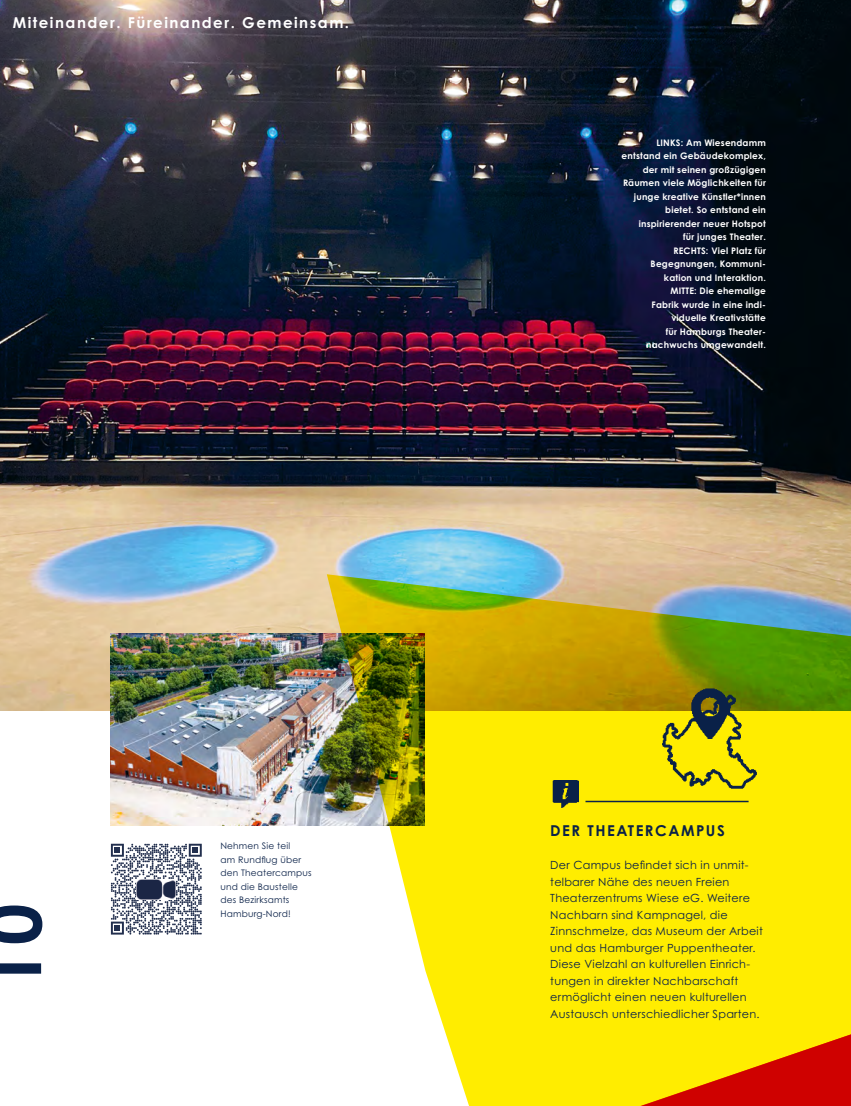
<style>
.page{position:relative;width:851px;height:1106px;background:#fff}
.page>*{position:absolute;margin:0;border:0;box-sizing:border-box;transform-origin:0 0}
.t1{font:700 75px "Century Gothic Pro";color:#0a2148}
.t2{font:700 15px "Century Gothic Pro";letter-spacing:.1em;color:#fff}
.t3{font:700 15px "Century Gothic Pro";letter-spacing:.1em;color:#0a2148}
.t4{font:11.25px/16.5px "Century Gothic Pro";letter-spacing:.02em;color:#0a2148}
.t5{font:700 9px/13.5px "Century Gothic Pro";letter-spacing:.02em;color:#fff;text-align:right}
.t6{font:9px/13.5px "Century Gothic Pro";letter-spacing:.02em;color:#0a2148}
</style>
<div class="page">
<img style="left:0;top:0;width:850px;height:710px">
<img style="left:111px;top:634px;width:216px;height:191px">
<svg style="left:327px;top:574px;width:523px;height:532px;background:#dad230"></svg>
<svg style="left:526px;top:999px;width:324px;height:107px;background:#f4ba00"></svg>
<img style="left:552px;top:780px;width:27px;height:27px">
<hr style="left:585px;top:800px;width:163px;height:2px;background:#0a2148">
<img style="left:649px;top:674px;width:112px;height:126px">
<img style="left:684px;top:687px;width:51px;height:51px">
<svg style="left:111px;top:843px;width:91px;height:91px"></svg>
<img style="left:137px;top:879px;width:39px;height:20px">
<h2 class="t2" style="left:13px;top:13px;width:338px">Miteinander. Füreinander. Gemeinsam.</h2>
<h1 class="t1" style="left:-33px;top:991px;width:89px;rotate:-90deg">10</h1>
<p class="t6" style="left:220px;top:839px;width:93px">Nehmen Sie teil<br>am Rundflug über den Theatercampus und die Baustelle des Bezirksamts<br>Hamburg-Nord!</p>
<p class="t5" style="left:621px;top:135px;width:146px">LINKS: Am Wiesendamm entstand ein Gebäudekomplex, der mit seinen großzügigen<br>Räumen viele Möglichkeiten für junge kreative Künstler*innen bietet. So entstand ein inspirierender neuer Hotspot<br>für junges Theater.<br>RECHTS: Viel Platz für<br>Begegnungen, Kommuni&shy;kation und Interaktion.<br>MITTE: Die ehemalige<br>Fabrik wurde in eine indi&shy;viduelle Kreativstätte<br>für Hamburgs Theater&shy;nachwuchs umgewandelt.</p>
<h2 class="t3" style="left:550px;top:821px;width:176px">DER THEATERCAMPUS</h2>
<p class="t4" style="left:550px;top:856px;width:214px">Der Campus befindet sich in unmit&shy;telbarer Nähe des neuen Freien Theaterzentrums Wiese eG. Weitere Nachbarn sind Kampnagel, die Zinnschmelze, das Museum der Arbeit und das Hamburger Puppentheater.<br>Diese Vielzahl an kulturellen Einrich&shy;tungen in direkter Nachbarschaft ermöglicht einen neuen kulturellen Austausch unterschiedlicher Sparten.</p>
</div>
